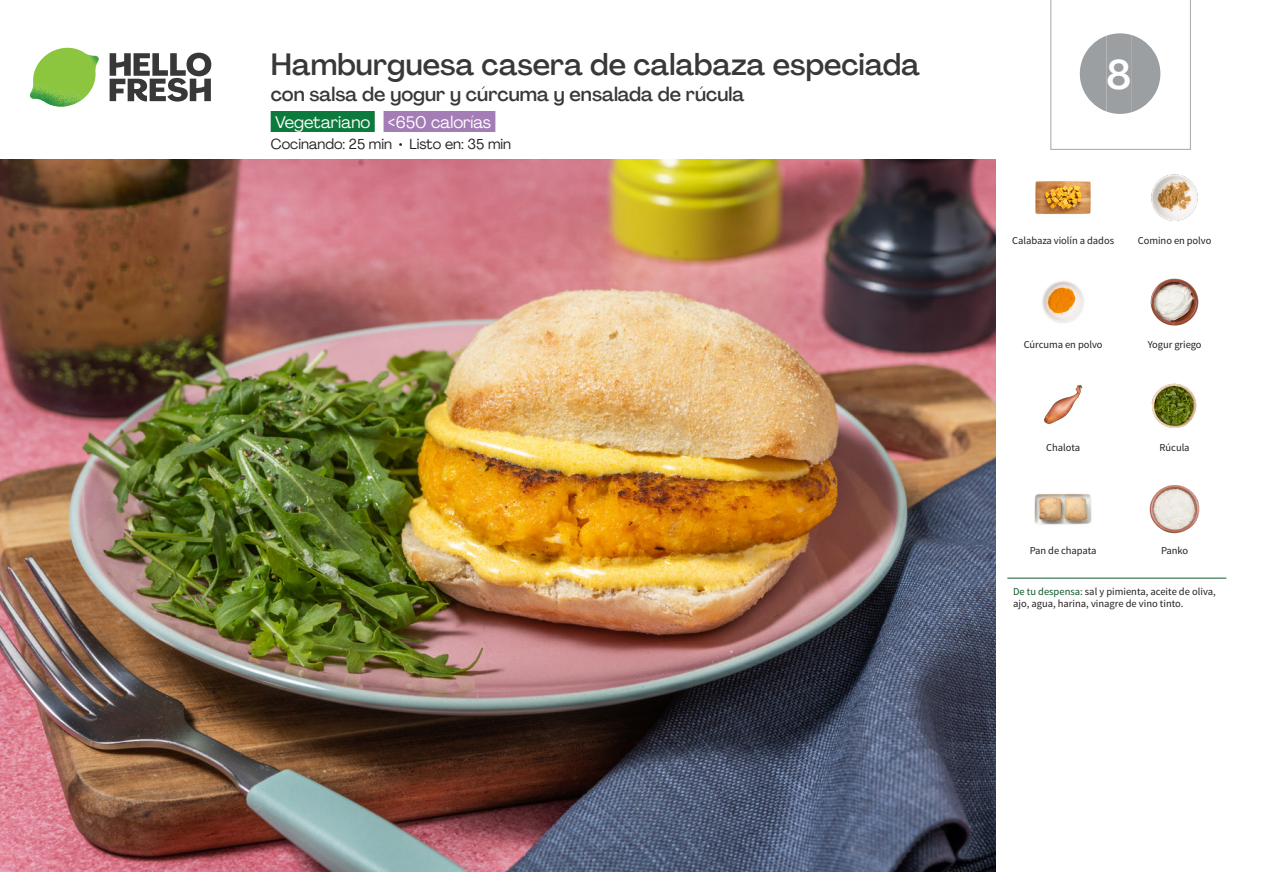
<style>
.page{position:relative;width:1263px;height:893px;background:#fff}
.page>*{position:absolute;margin:0;border:0;box-sizing:border-box;transform-origin:0 0}
._24_Recipe_Nr_Bag{font:500 40.5px "Agrandir";color:#fff}
._15_Titel_UK{font:500 30px "Agrandir";color:#383839}
._15_Titel_UK-2{font:500 19.5px "Agrandir";color:#383839}
._02_Box_Type{font:16.5px "Agrandir";color:#fff}
._02_Box_Type-2{font:14.25px "Agrandir";color:#231f20}
._18_FRONT_ingredients_UK{font:10.5px/12px "Source Sans Pro";letter-spacing:-.005em;color:#231f20}
.s1{color:#0e572c}
</style>
<div class="page">
<svg style="left:110px;top:53px;width:101px;height:49px"></svg>
<img style="left:30px;top:48px;width:69px;height:59px">
<img style="left:0;top:159px;width:995px;height:713px">
<div style="left:271px;top:111px;width:104px;height:21px;background:#0d7a3d"></div>
<div style="left:383px;top:111px;width:112px;height:21px;background:#a47db7"></div>
<img style="left:1035px;top:181px;width:56px;height:34px">
<img style="left:1151px;top:174px;width:47px;height:47px">
<img style="left:1150px;top:278px;width:49px;height:48px">
<img style="left:1042px;top:281px;width:42px;height:42px">
<img style="left:1151px;top:383px;width:46px;height:45px">
<img style="left:1043px;top:385px;width:40px;height:40px">
<img style="left:1149px;top:485px;width:51px;height:49px">
<img style="left:1034px;top:493px;width:58px;height:32px">
<hr style="left:1007px;top:578px;width:219px;height:1px;background:#0e572c">
<svg style="left:1050px;top:0;width:141px;height:150px"></svg>
<p class="_15_Titel_UK" style="left:271px;top:46px;width:651px">Hamburguesa casera de calabaza especiada</p>
<p class="_15_Titel_UK-2" style="left:271px;top:82px;width:475px">con salsa de yogur y cúrcuma y ensalada de rúcula</p>
<p class="_02_Box_Type" style="left:275px;top:112px;width:217px">Vegetariano &lt;650 calorías</p>
<p class="_02_Box_Type-2" style="left:271px;top:135px;width:242px">Cocinando: 25 min • Listo en: 35 min</p>
<p class="_24_Recipe_Nr_Bag" style="left:1106px;top:50px;width:26px">8</p>
<p class="_18_FRONT_ingredients_UK" style="left:1012px;top:235px;width:103px">Calabaza violín a dados</p>
<p class="_18_FRONT_ingredients_UK" style="left:1138px;top:235px;width:75px">Comino en polvo</p>
<p class="_18_FRONT_ingredients_UK" style="left:1024px;top:339px;width:80px">Cúrcuma en polvo</p>
<p class="_18_FRONT_ingredients_UK" style="left:1148px;top:339px;width:55px">Yogur griego</p>
<p class="_18_FRONT_ingredients_UK" style="left:1046px;top:441px;width:35px">Chalota</p>
<p class="_18_FRONT_ingredients_UK" style="left:1159px;top:441px;width:32px">Rúcula</p>
<p class="_18_FRONT_ingredients_UK" style="left:1030px;top:545px;width:68px">Pan de chapata</p>
<p class="_18_FRONT_ingredients_UK" style="left:1161px;top:545px;width:29px">Panko</p>
<p class="_18_FRONT_ingredients_UK" style="left:1013px;top:586px;width:204px"><span class="s1">De tu despensa:</span> sal y pimienta, aceite de oliva, ajo, agua, harina, vinagre de vino tinto.</p>
</div>
